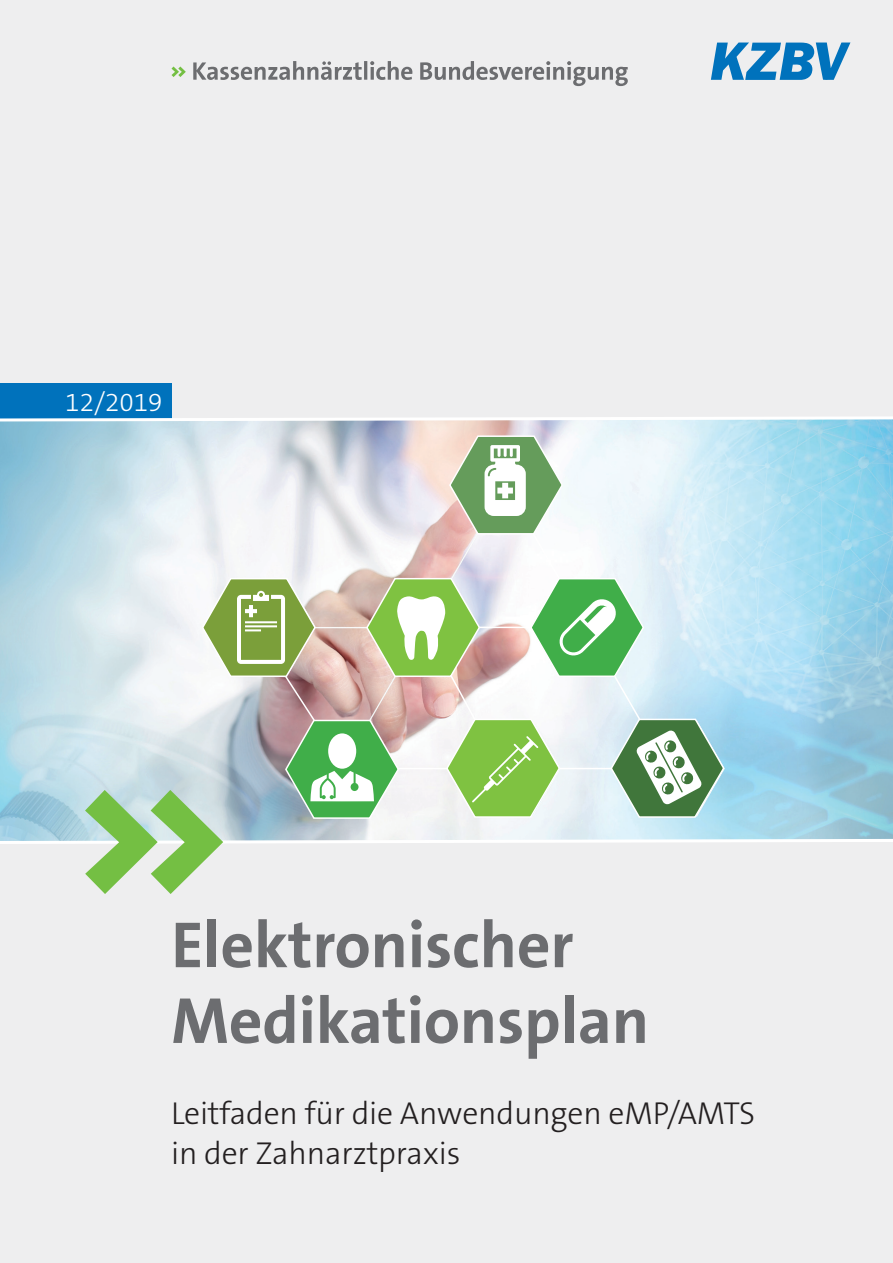
<style>
.page{position:relative;width:893px;height:1263px;background:#fff}
.page>*{position:absolute;margin:0;border:0;box-sizing:border-box;transform-origin:0 0}
.t1{font:700 65.7px/75.8px "The Sans B Plus W7";letter-spacing:-.005em;color:#6c6d70}
.t2{font:300 31.8px/39.5px "The Sans B Plus W3";letter-spacing:-.005em;color:#231f20}
.t3{font:300 26.25px "The Sans B Plus W3";color:#fff}
</style>
<div class="page">
<div style="left:0;top:842px;width:893px;height:421px;background:#eeeeef"></div>
<div style="left:0;top:0;width:893px;height:438px;background:#eeeeef"></div>
<img style="left:0;top:423px;width:893px;height:11px">
<svg style="left:193px;top:61px;width:435px;height:25px"></svg>
<svg style="left:171px;top:67px;width:15px;height:10px"></svg>
<svg style="left:711px;top:43px;width:139px;height:37px"></svg>
<div style="left:0;top:384px;width:171px;height:35px;background:#0072bc"></div>
<svg style="left:0;top:415px;width:893px;height:8px"></svg>
<svg style="left:0;top:434px;width:893px;height:460px"></svg>
<p class="t3" style="left:65px;top:385px;width:99px">12/2019</p>
<h1 class="t1" style="left:171px;top:907px;width:480px">Elektronischer<br>Medikationsplan</h1>
<p class="t2" style="left:171px;top:1094px;width:585px">Leitfaden für die Anwendungen eMP/AMTS in der Zahnarztpraxis</p>
</div>
